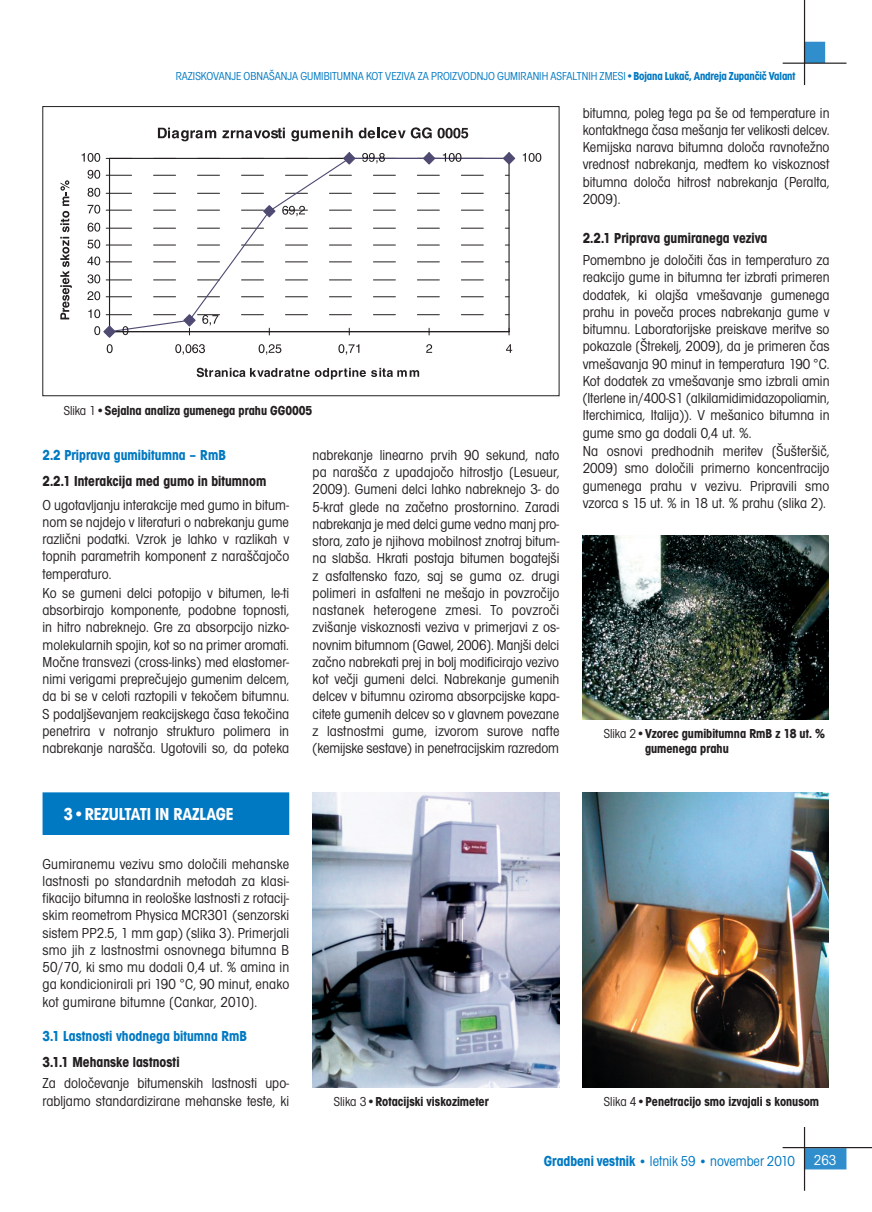
<style>
.page{position:relative;width:872px;height:1212px;background:#fff}
.page>*{position:absolute;margin:0;border:0;box-sizing:border-box;transform-origin:0 0}
.t1{font:700 condensed 18px "Avant Gar Got Itc TEE";color:#fff}
.t2{font:condensed 15px/17.2px "Avant Gar Got Itc TEE";color:#231f20;text-align:justify}
.t3{font:700 condensed 15px "Avant Gar Got Itc TEE";color:#231f20}
.t4{font:700 condensed 15px "Avant Gar Got Itc TEE";color:#0079c2}
.t5{font:condensed 15px "Avant Gar Got Itc TEE";color:#0079c2}
.t6{font:condensed 15px "Avant Gar Got Itc TEE";color:#fff}
.t7{font:700 condensed 13.5px/15px "Avant Gar Got Itc TEE";color:#231f20}
.t8{font:condensed 12px "Avant Gar Got Itc TEE";color:#0079c2}
.s1{font-weight:700}
.s2{font-weight:400}
.s3{font-weight:400;color:#fff}
.s4{font-weight:700;font-size:13.5px}
</style>
<div class="page">
<div style="left:804px;top:1149px;width:41px;height:20px;background:#308ecd"></div>
<div style="left:804px;top:1148px;width:42px;height:21px;border:2px solid #308ecd"></div>
<hr style="left:782px;top:1147px;width:90px;height:1px;background:#231f20">
<hr style="left:804px;top:1127px;width:1px;height:64px;background:#231f20">
<div style="left:804px;top:42px;width:20px;height:20px;background:#308ecd"></div>
<div style="left:804px;top:42px;width:21px;height:21px;border:2px solid #308ecd"></div>
<hr style="left:782px;top:63px;width:64px;height:1px;background:#231f20">
<hr style="left:804px;top:0;width:1px;height:85px;background:#231f20">
<svg style="left:108px;top:166px;width:402px;height:143px"></svg>
<svg style="left:158px;top:128px;width:58px;height:13px"></svg>
<svg style="left:222px;top:128px;width:63px;height:10px"></svg>
<svg style="left:291px;top:128px;width:62px;height:13px"></svg>
<svg style="left:359px;top:127px;width:109px;height:11px"></svg>
<svg style="left:106px;top:204px;width:403px;height:14px"></svg>
<svg style="left:106px;top:152px;width:410px;height:14px"></svg>
<svg style="left:523px;top:153px;width:18px;height:9px"></svg>
<svg style="left:87px;top:291px;width:13px;height:9px"></svg>
<svg style="left:87px;top:274px;width:13px;height:9px"></svg>
<svg style="left:87px;top:256px;width:13px;height:9px"></svg>
<svg style="left:87px;top:239px;width:13px;height:9px"></svg>
<svg style="left:88px;top:223px;width:12px;height:9px"></svg>
<svg style="left:88px;top:205px;width:12px;height:9px"></svg>
<svg style="left:88px;top:188px;width:12px;height:9px"></svg>
<svg style="left:88px;top:170px;width:12px;height:9px"></svg>
<svg style="left:82px;top:153px;width:18px;height:9px"></svg>
<svg style="left:88px;top:309px;width:424px;height:46px"></svg>
<svg style="left:197px;top:368px;width:222px;height:11px"></svg>
<svg style="left:60px;top:180px;width:12px;height:139px"></svg>
<div style="left:43px;top:106px;width:516px;height:290px;border:1px solid #231f20"></div>
<img style="left:583px;top:536px;width:246px;height:183px">
<div style="left:43px;top:793px;width:245px;height:41px;background:#0079c2"></div>
<div style="left:43px;top:792px;width:246px;height:43px;border:2px solid #0079c2"></div>
<img style="left:312px;top:792px;width:247px;height:295px">
<img style="left:583px;top:792px;width:246px;height:295px">
<p class="t8" style="left:176px;top:70px;width:621px">RAZISKOVANJE OBNAŠANJA GUMIBITUMNA KOT VEZIVA ZA PROIZVODNJO GUMIRANIH ASFALTNIH ZMESI•<span class="s1">Bojana Lukač, Andreja Zupančič Valant</span></p>
<p class="t7" style="left:64px;top:403px;width:250px"><span class="s2">Slika 1•</span>Sejalna analiza gumenega prahu GG0005</p>
<p class="t4" style="left:43px;top:446px;width:185px">2.2 Priprava gumibitumna – RmB</p>
<p class="t3" style="left:43px;top:473px;width:225px">2.2.1 Interakcija med gumo in bitumnom</p>
<p class="t2" style="left:43px;top:496px;width:248px">O ugotavljanju interakcije med gumo in bitum&shy;nom se najdejo v literaturi o nabrekanju gume različni podatki. Vzrok je lahko v razlikah v topnih parametrih komponent z naraščajočo temperaturo.</p>
<p class="t2" style="left:43px;top:584px;width:248px">Ko se gumeni delci potopijo v bitumen, le-ti absorbirajo komponente, podobne topnosti, in hitro nabreknejo. Gre za absorpcijo nizko&shy;molekularnih spojin, kot so na primer aromati.<br>Močne transvezi (cross-links) med elastomer&shy;nimi verigami preprečujejo gumenim delcem, da bi se v celoti raztopili v tekočem bitumnu.<br>S podaljševanjem reakcijskega časa tekočina penetrira v notranjo strukturo polimera in nabrekanje narašča. Ugotovili so, da poteka</p>
<p class="t1" style="left:64px;top:804px;width:171px">3•REZULTATI IN RAZLAGE</p>
<p class="t2" style="left:313px;top:446px;width:248px">nabrekanje linearno prvih 90 sekund, nato pa narašča z upadajočo hitrostjo [Lesueur, 2009]. Gumeni delci lahko nabreknejo 3- do 5-krat glede na začetno prostornino. Zaradi nabrekanja je med delci gume vedno manj pro&shy;stora, zato je njihova mobilnost znotraj bitum&shy;na slabša. Hkrati postaja bitumen bogatejši z asfaltensko fazo, saj se guma oz. drugi polimeri in asfalteni ne mešajo in povzročijo nastanek heterogene zmesi. To povzroči zvišanje viskoznosti veziva v primerjavi z os&shy;novnim bitumnom [Gawel, 2006]. Manjši delci začno nabrekati prej in bolj modificirajo vezivo kot večji gumeni delci. Nabrekanje gumenih delcev v bitumnu oziroma absorpcijske kapa&shy;citete gumenih delcev so v glavnem povezane z lastnostmi gume, izvorom surove nafte (kemijske sestave) in penetracijskim razredom</p>
<p class="t2" style="left:583px;top:104px;width:248px">bitumna, poleg tega pa še od temperature in kontaktnega časa mešanja ter velikosti delcev.<br>Kemijska narava bitumna določa ravnotežno vrednost nabrekanja, medtem ko viskoznost bitumna določa hitrost nabrekanja [Peralta, 2009].</p>
<p class="t3" style="left:583px;top:229px;width:186px">2.2.1 Priprava gumiranega veziva</p>
<p class="t2" style="left:583px;top:252px;width:248px;text-align:left">Pomembno je določiti čas in temperaturo za reakcijo gume in bitumna ter izbrati primeren dodatek, ki olajša vmešavanje gumenega prahu in poveča proces nabrekanja gume v bitumnu. Laboratorijske preiskave meritve so pokazale [Štrekelj, 2009], da je primeren čas vmešavanja 90 minut in temperatura 190 °C.<br>Kot dodatek za vmešavanje smo izbrali amin (Iterlene in/400-S1 (alkilamidimidazopoliamin, Iterchimica, Italija)). V mešanico bitumna in gume smo ga dodali 0,4 ut. %.<br>Na osnovi predhodnih meritev [Šušteršič, 2009] smo določili primerno koncentracijo gumenega prahu v vezivu. Pripravili smo vzorca s 15 ut. % in 18 ut. % prahu (slika 2).</p>
<p class="t7" style="left:604px;top:726px;width:222px"><span class="s2">Slika 2•</span>Vzorec gumibitumna RmB z 18 ut. %<br><span class="s3">Slika 2•</span>gumenega prahu</p>
<p class="t2" style="left:43px;top:855px;width:248px">Gumiranemu vezivu smo določili mehanske lastnosti po standardnih metodah za klasi&shy;fikacijo bitumna in reološke lastnosti z rotacij&shy;skim reometrom Physica MCR301 (senzorski sistem PP2.5, 1 mm gap) (slika 3). Primerjali smo jih z lastnostmi osnovnega bitumna B 50/70, ki smo mu dodali 0,4 ut. % amina in ga kondicionirali pri 190 °C, 90 minut, enako kot gumirane bitumne [Cankar, 2010].</p>
<p class="t4" style="left:43px;top:1027px;width:206px">3.1 Lastnosti vhodnega bitumna RmB</p>
<p class="t3" style="left:43px;top:1053px;width:138px">3.1.1 Mehanske lastnosti</p>
<p class="t2" style="left:43px;top:1075px;width:248px">Za določevanje bitumenskih lastnosti upo&shy;rabljamo standardizirane mehanske teste, ki</p>
<p class="t7" style="left:334px;top:1094px;width:156px"><span class="s2">Slika 3•</span>Rotacijski viskozimeter</p>
<p class="t7" style="left:604px;top:1094px;width:217px"><span class="s2">Slika 4•</span>Penetracijo smo izvajali s konusom</p>
<p class="t5" style="left:544px;top:1152px;width:253px"><span class="s1">Gradbeni vestnik</span> <span class="s4">•</span> letnik 59 <span class="s4">•</span> november 2010</p>
<p class="t6" style="left:814px;top:1152px;width:24px">263</p>
</div>
